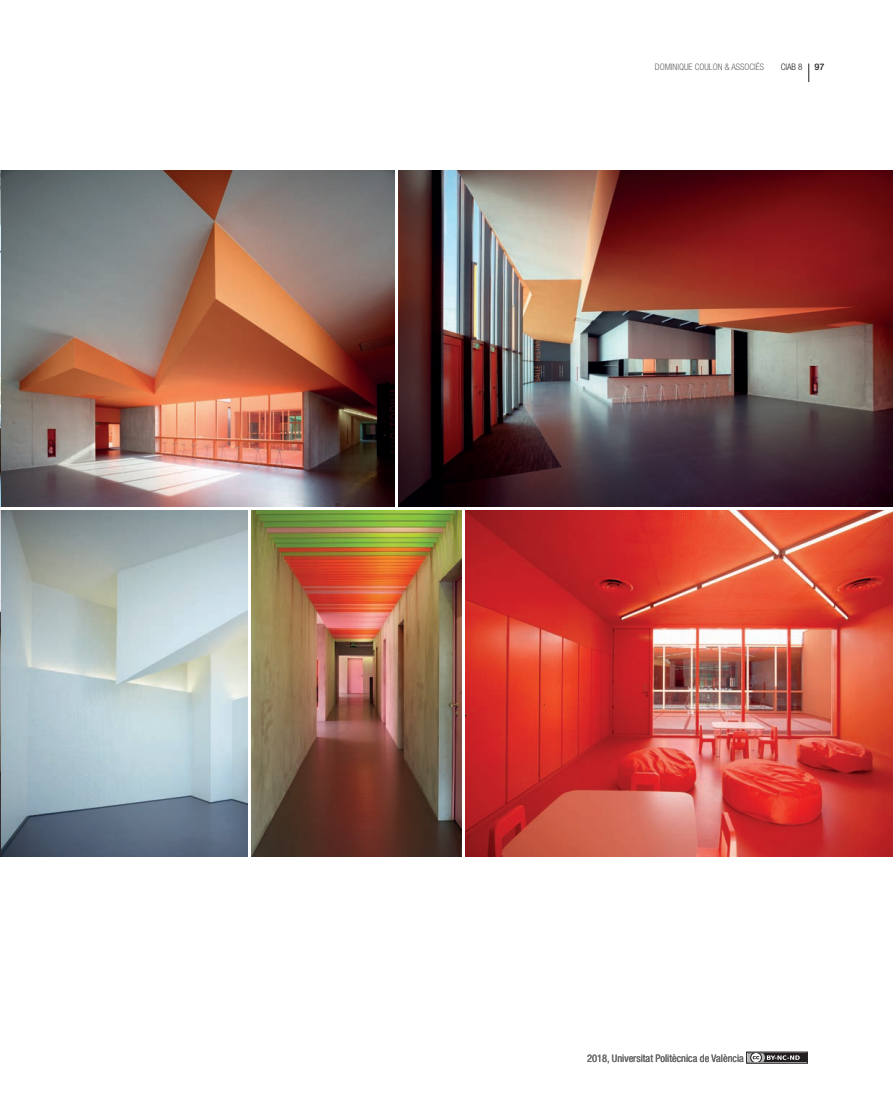
<style>
.page{position:relative;width:893px;height:1106px;background:#fff}
.page>*{position:absolute;margin:0;border:0;box-sizing:border-box;transform-origin:0 0}
.t1{font:condensed 10.5px "Helvetica Neue LT Std";color:#636366}
.t2{font:300 condensed 9px "Helvetica Neue LT Std";color:#636366}
.t3{font:300 condensed 9px "Helvetica Neue LT Std";color:#231f20}
.t4{font:500 9px "Helvetica Neue LT Std";color:#231f20}
</style>
<div class="page">
<svg style="left:808px;top:64px;width:1px;height:18px"></svg>
<div style="left:746px;top:1051px;width:62px;height:12px;border:1px solid #231f20"></div>
<div style="left:748px;top:1053px;width:58px;height:8px;background:#231f20"></div>
<svg style="left:748px;top:1053px;width:52px;height:8px"></svg>
<img style="left:252px;top:511px;width:210px;height:345px">
<img style="left:466px;top:511px;width:427px;height:345px">
<img style="left:0;top:170px;width:394px;height:336px">
<img style="left:0;top:511px;width:247px;height:345px">
<img style="left:398px;top:170px;width:495px;height:336px">
<p class="t2" style="left:655px;top:62px;width:111px">DOMINIQUE COULON &amp; ASSOCIÉS</p>
<p class="t3" style="left:781px;top:62px;width:23px">CIAB 8</p>
<p class="t4" style="left:814px;top:62px;width:12px">97</p>
<p class="t1" style="left:587px;top:1051px;width:158px">2018, Universitat Politècnica de València</p>
</div>
